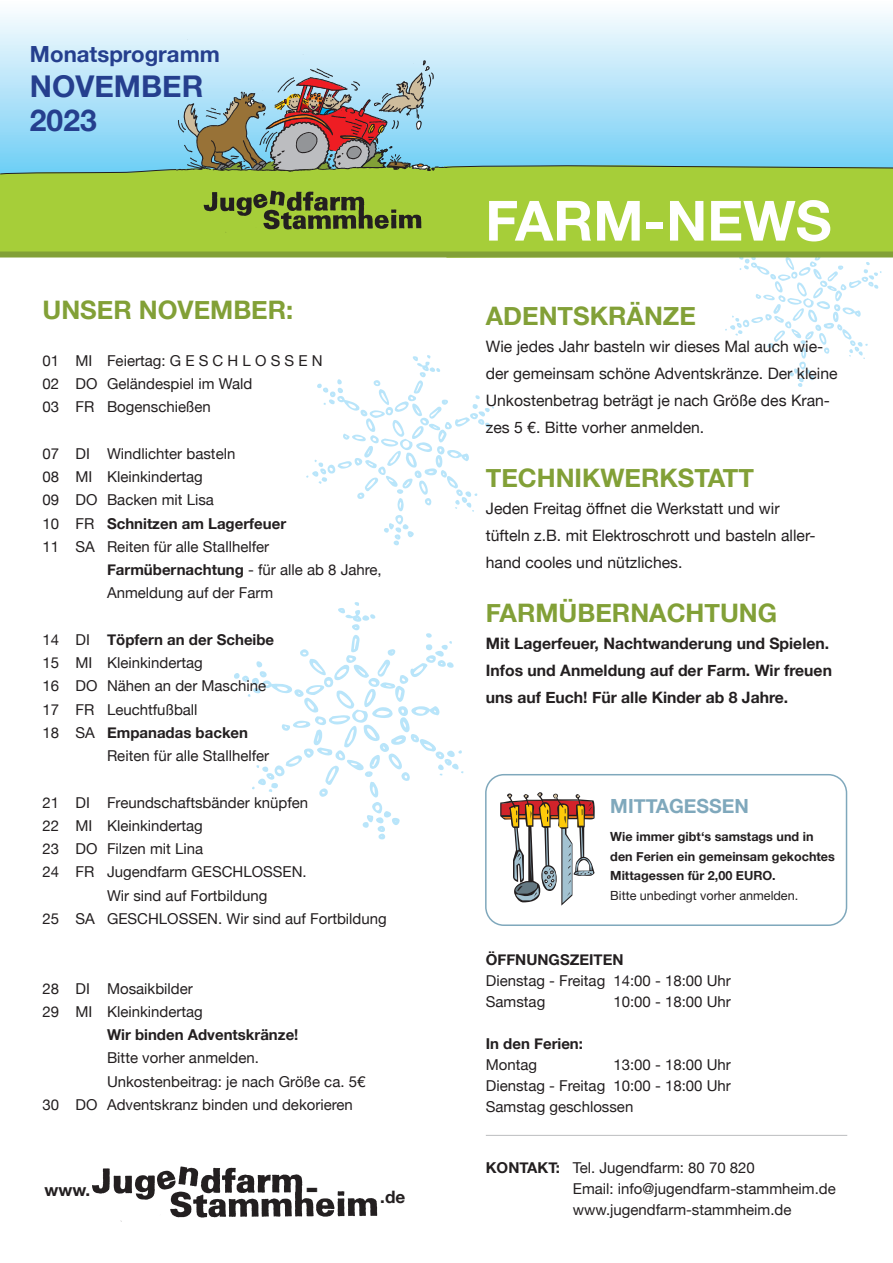
<style>
.page{position:relative;width:893px;height:1263px;background:#fff}
.page>*{position:absolute;margin:0;border:0;box-sizing:border-box;transform-origin:0 0}
.t1{font:700 55.5px "Helvetica Neue";color:#fff}
.t2{font:700 30px/34.5px "Helvetica Neue";color:#253f8e}
.t3{font:700 25.5px "Helvetica Neue";color:#82a037}
.t4{font:700 22.2px "Helvetica Neue";color:#253f8e}
.t5{font:700 19.5px "Helvetica Neue";color:#7fa8bc}
.t6{font:700 17.1px "Helvetica Neue";color:#231f20}
.t7{font:15.75px/27px "Helvetica Neue";color:#231f20}
.t8{font:700 15.75px/27px "Helvetica Neue";color:#231f20}
.t9{font:15px/21px "Helvetica Neue";color:#231f20}
.t10{font:700 15px "Helvetica Neue";color:#231f20}
.t11{font:700 12.6px/19.8px "Helvetica Neue";color:#231f20}
.t12{font:12.6px "Helvetica Neue";color:#231f20}
.s1{font-weight:400}
.s2{font-weight:700}
</style>
<div class="page">
<svg style="left:234px;top:602px;width:229px;height:237px"></svg>
<svg style="left:0;top:13px;width:893px;height:54px"></svg>
<hr style="left:486px;top:1135px;width:361px;height:1px;background:#bcbdc0">
<svg style="left:0;top:67px;width:893px;height:478px"></svg>
<img style="left:148px;top:31px;width:309px;height:217px">
<div style="left:485px;top:774px;width:362px;height:152px;border:2px solid #7fa8bc;border-radius:18px"></div>
<svg style="left:500px;top:792px;width:95px;height:114px"></svg>
<img style="left:92px;top:1166px;width:286px;height:56px">
<h3 class="t4" style="left:30px;top:37px;width:191px">Monatsprogramm</h3>
<h2 class="t2" style="left:30px;top:70px;width:175px">NOVEMBER<br>2023</h2>
<h3 class="t3" style="left:43px;top:290px;width:252px">UNSER NOVEMBER:</h3>
<p class="t9" style="left:43px;top:350px;width:282px;line-height:23.2px">01 MI Feiertag: G E S C H L O S S E N<br>02 DO Geländespiel im Wald<br>03 FR Bogenschießen</p>
<p class="t9" style="left:43px;top:444px;width:194px">07 DI Windlichter basteln</p>
<p class="t9" style="left:43px;top:467px;width:162px">08 MI Kleinkindertag</p>
<p class="t9" style="left:43px;top:490px;width:173px">09 DO Backen mit Lisa</p>
<p class="t10" style="left:43px;top:511px;width:245px"><span class="s1">10 FR</span> Schnitzen am Lagerfeuer</p>
<p class="t9" style="left:43px;top:537px;width:228px">11 SA Reiten für alle Stallhelfer</p>
<p class="t9" style="left:107px;top:560px;width:276px"><span class="s2">Farmübernachtung</span> - für alle ab 8 Jahre,</p>
<p class="t9" style="left:107px;top:583px;width:168px">Anmeldung auf der Farm</p>
<p class="t10" style="left:43px;top:628px;width:233px"><span class="s1">14 DI</span> Töpfern an der Scheibe</p>
<p class="t9" style="left:43px;top:653px;width:162px">15 MI Kleinkindertag</p>
<p class="t9" style="left:43px;top:676px;width:225px">16 DO Nähen an der Maschine</p>
<p class="t9" style="left:43px;top:700px;width:157px">17 FR Leuchtfußball</p>
<p class="t10" style="left:43px;top:721px;width:207px"><span class="s1">18 SA</span> Empanadas backen</p>
<p class="t9" style="left:107px;top:746px;width:164px">Reiten für alle Stallhelfer</p>
<p class="t9" style="left:43px;top:793px;width:267px">21 DI Freundschaftsbänder knüpfen</p>
<p class="t9" style="left:43px;top:816px;width:162px">22 MI Kleinkindertag</p>
<p class="t9" style="left:43px;top:839px;width:162px">23 DO Filzen mit Lina</p>
<p class="t9" style="left:43px;top:862px;width:266px">24 FR Jugendfarm GESCHLOSSEN.</p>
<p class="t9" style="left:107px;top:886px;width:162px">Wir sind auf Fortbildung</p>
<p class="t9" style="left:43px;top:909px;width:346px">25 SA GESCHLOSSEN. Wir sind auf Fortbildung</p>
<p class="t9" style="left:43px;top:977px;width:162px;line-height:23.2px">28 DI Mosaikbilder<br>29 MI Kleinkindertag</p>
<p class="t10" style="left:107px;top:1023px;width:193px">Wir binden Adventskränze!</p>
<p class="t9" style="left:107px;top:1048px;width:153px">Bitte vorher anmelden.</p>
<p class="t9" style="left:107px;top:1072px;width:260px">Unkostenbeitrag: je nach Größe ca. 5€</p>
<p class="t9" style="left:43px;top:1095px;width:312px">30 DO Adventskranz binden und dekorieren</p>
<p class="t6" style="left:45px;top:1177px;width:47px">www.</p>
<p class="t6" style="left:305px;top:1184px;width:102px"><sup>-</sup> .de</p>
<h1 class="t1" style="left:485px;top:177px;width:348px">FARM-NEWS</h1>
<h3 class="t3" style="left:486px;top:296px;width:212px">ADENTSKRÄNZE</h3>
<p class="t7" style="left:486px;top:333px;width:353px">Wie jedes Jahr basteln wir dieses Mal auch wie&shy;der gemeinsam schöne Adventskränze. Der kleine Unkostenbetrag beträgt je nach Größe des Kran&shy;zes 5 €. Bitte vorher anmelden.</p>
<h3 class="t3" style="left:486px;top:458px;width:270px">TECHNIKWERKSTATT</h3>
<p class="t7" style="left:486px;top:495px;width:331px">Jeden Freitag öffnet die Werkstatt und wir tüfteln z.B. mit Elektroschrott und basteln aller&shy;hand cooles und nützliches.</p>
<h3 class="t3" style="left:486px;top:593px;width:293px">FARMÜBERNACHTUNG</h3>
<p class="t8" style="left:486px;top:630px;width:348px">Mit Lagerfeuer, Nachtwanderung und Spielen.<br>Infos und Anmeldung auf der Farm. Wir freuen uns auf Euch! Für alle Kinder ab 8 Jahre.</p>
<h3 class="t5" style="left:610px;top:791px;width:140px">MITTAGESSEN</h3>
<p class="t11" style="left:610px;top:827px;width:226px">Wie immer gibt‘s samstags und in den Ferien ein gemeinsam gekochtes<br>Mittagessen für 2,00 EURO.</p>
<p class="t12" style="left:610px;top:887px;width:189px">Bitte unbedingt vorher anmelden.</p>
<p class="t10" style="left:486px;top:948px;width:139px">ÖFFNUNGSZEITEN</p>
<p class="t9" style="left:486px;top:971px;width:247px">Dienstag - Freitag 14:00 - 18:00 Uhr<br>Samstag</p>
<p class="t9" style="left:613px;top:992px;width:119px">10:00 - 18:00 Uhr</p>
<p class="t10" style="left:486px;top:1032px;width:99px">In den Ferien:</p>
<p class="t9" style="left:486px;top:1055px;width:53px">Montag</p>
<p class="t9" style="left:486px;top:1055px;width:247px;text-align:justify;text-indent:128px">13:00 - 18:00 Uhr Dienstag - Freitag 10:00 - 18:00 Uhr Samstag geschlossen</p>
<p class="t9" style="left:573px;top:1158px;width:264px;text-indent:-87px"><span class="s2">KONTAKT:</span> Tel. Jugendfarm: 80 70 820<br>Email: info@jugendfarm-stammheim.de www.jugendfarm-stammheim.de</p>
</div>
